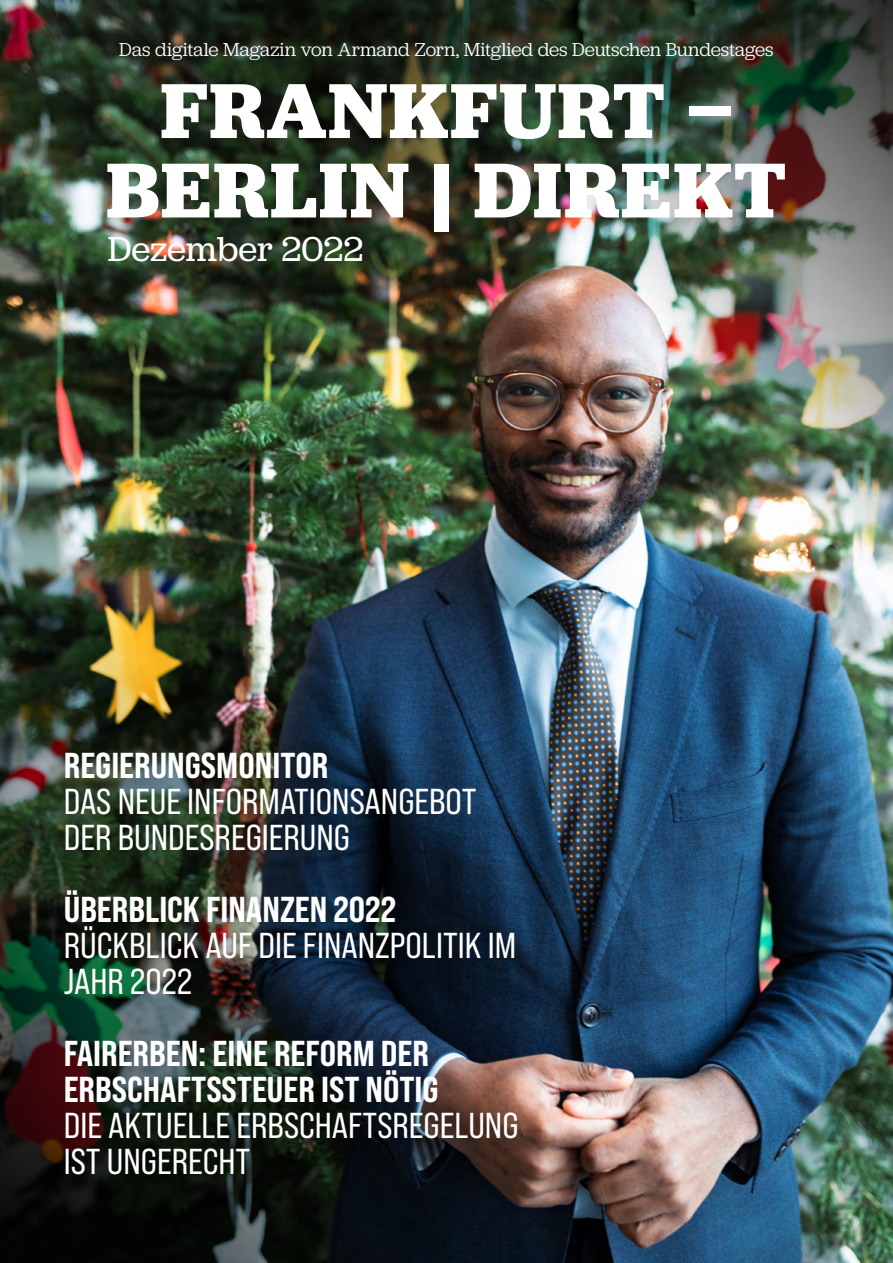
<style>
.page{position:relative;width:893px;height:1263px;background:#fff}
.page>*{position:absolute;margin:0;border:0;box-sizing:border-box;transform-origin:0 0}
.t1{font:700 81px/79.5px "Jubilat";letter-spacing:.015em;color:#fff;text-align:center}
.t2{font:36px/36px "Bebas Neue Pro Sm E Rg";color:#fff}
.t3{font:36px/36px "Bebas Neue Pro Sm E Eb";color:#fff}
.t4{font:36px "Jubilat";color:#fff}
.t5{font:19.5px "Jubilat";letter-spacing:-.005em;color:#fff}
</style>
<div class="page">
<img style="left:0;top:0;width:893px;height:1263px">
<p class="t5" style="left:119px;top:38px;width:656px">Das digitale Magazin von Armand Zorn, Mitglied des Deutschen Bundestages</p>
<h1 class="t1" style="left:106px;top:70px;width:682px">FRANKFURT –<br>BERLIN | DIREKT</h1>
<p class="t4" style="left:108px;top:226px;width:257px">Dezember 2022</p>
<p class="t3" style="left:64px;top:746px;width:266px">REGIERUNGSMONITOR</p>
<p class="t2" style="left:64px;top:782px;width:414px">DAS NEUE INFORMATIONSANGEBOT<br>DER BUNDESREGIERUNG</p>
<p class="t3" style="left:64px;top:890px;width:334px">ÜBERBLICK FINANZEN 2022</p>
<p class="t2" style="left:64px;top:926px;width:454px">RÜCKBLICK AUF DIE FINANZPOLITIK IM<br>JAHR 2022</p>
<p class="t3" style="left:64px;top:1034px;width:376px">FAIRERBEN: EINE REFORM DER<br>ERBSCHAFTSSTEUER IST NÖTIG</p>
<p class="t2" style="left:64px;top:1106px;width:456px">DIE AKTUELLE ERBSCHAFTSREGELUNG<br>IST UNGERECHT</p>
</div>
